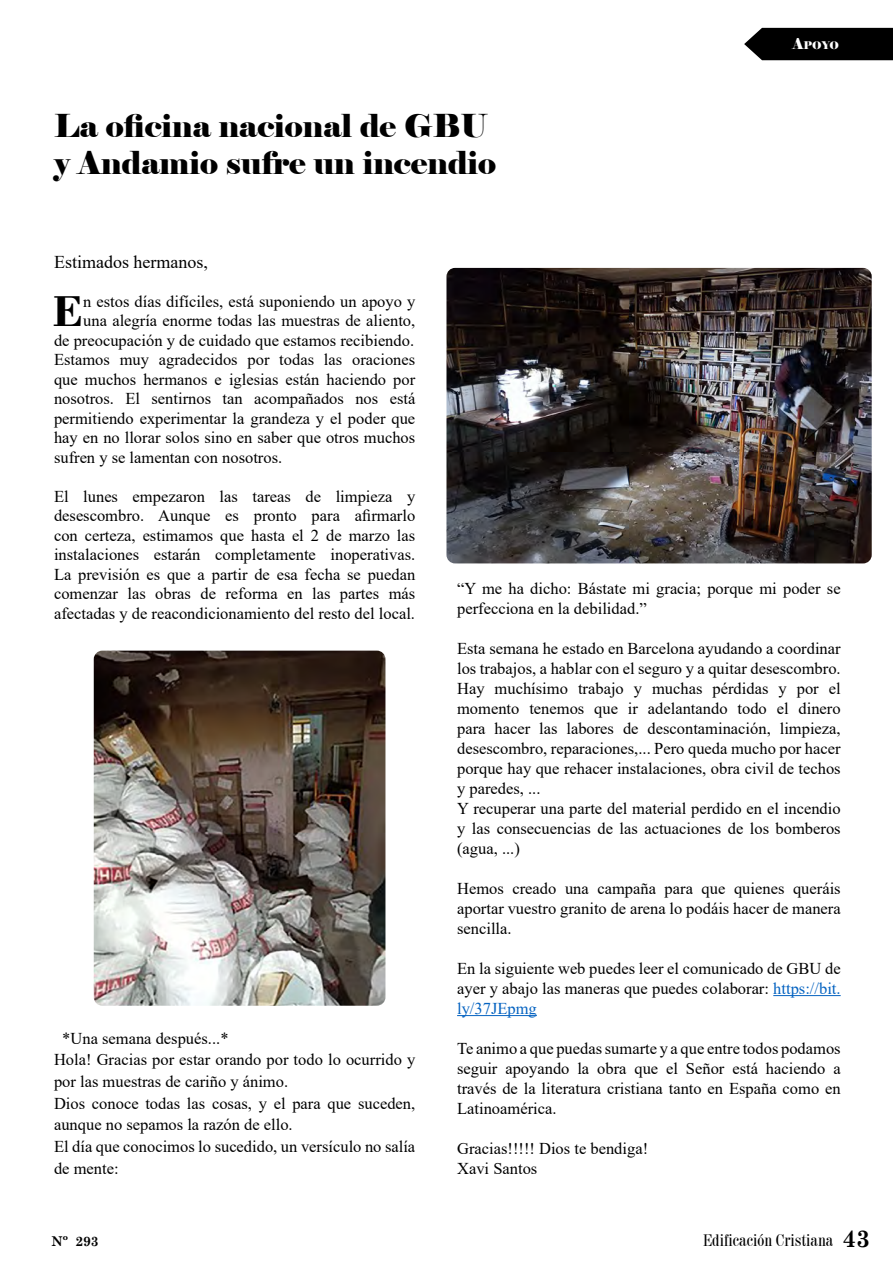
<style>
.page{position:relative;width:893px;height:1263px;background:#fff}
.page>*{position:absolute;margin:0;border:0;box-sizing:border-box;transform-origin:0 0}
.t1{font:700 46.5px "Bodoni BT";color:#000}
.t2{font:31.5px/37.8px "Elephant";color:#000}
.t3{font:18px "Times New Roman";color:#000}
.t4{font:16.5px/20px "Times New Roman";color:#000;text-align:justify}
.t5{font:condensed 16.5px "Century 725 BT";color:#000}
.t6{font:700 13.5px "Century Schoolbook";color:#000}
.t7{font:10.5px "Elephant";color:#fff}
.s1{font-size:15px}
.s2{color:#0563c1}
.s3{font-family:"Century Schoolbook";font-weight:700;font-stretch:normal;font-size:24px}
</style>
<div class="page">
<img style="left:94px;top:651px;width:291px;height:355px">
<hr style="left:773px;top:995px;width:68px;height:1px;background:#0563c1">
<hr style="left:457px;top:1015px;width:80px;height:1px;background:#0563c1">
<img style="left:446px;top:268px;width:426px;height:295px">
<div style="left:744px;top:28px;width:149px;height:32px;background:#000"></div>
<h2 class="t2" style="left:54px;top:107px;width:444px">La oficina nacional de GBU y Andamio sufre un incendio</h2>
<p class="t7" style="left:792px;top:38px;width:48px"><span class="s1">A</span>poyo</p>
<p class="t3" style="left:54px;top:249px;width:155px">Estimados hermanos,</p>
<h1 class="t1" style="left:53px;top:282px;width:32px">E</h1>
<p class="t4" style="left:83px;top:291px;width:334px">n estos días difíciles, está suponiendo un apoyo y</p>
<p class="t4" style="left:83px;top:310px;width:334px">una alegría enorme todas las muestras de aliento,</p>
<p class="t4" style="left:54px;top:330px;width:362px">de preocupación y de cuidado que estamos recibiendo.</p>
<p class="t4" style="left:54px;top:349px;width:363px">Estamos muy agradecidos por todas las oraciones</p>
<p class="t4" style="left:54px;top:369px;width:363px">que muchos hermanos e iglesias están haciendo por</p>
<p class="t4" style="left:54px;top:388px;width:363px">nosotros. El sentirnos tan acompañados nos está</p>
<p class="t4" style="left:54px;top:408px;width:363px">permitiendo experimentar la grandeza y el poder que</p>
<p class="t4" style="left:54px;top:427px;width:363px">hay en no llorar solos sino en saber que otros muchos</p>
<p class="t4" style="left:54px;top:447px;width:230px">sufren y se lamentan con nosotros.</p>
<p class="t4" style="left:54px;top:486px;width:363px;line-height:19.5px">El lunes empezaron las tareas de limpieza y desescombro. Aunque es pronto para afirmarlo con certeza, estimamos que hasta el 2 de marzo las instalaciones estarán completamente inoperativas.<br>La previsión es que a partir de esa fecha se puedan comenzar las obras de reforma en las partes más afectadas y de reacondicionamiento del resto del local.</p>
<p class="t4" style="left:54px;top:1027px;width:363px;line-height:21.6px;text-align:left;text-indent:8px">*Una semana después...*<br>Hola! Gracias por estar orando por todo lo ocurrido y por las muestras de cariño y ánimo.<br>Dios conoce todas las cosas, y el para que suceden, aunque no sepamos la razón de ello.<br>El día que conocimos lo sucedido, un versículo no salía de mente:</p>
<p class="t4" style="left:457px;top:578px;width:385px">“Y me ha dicho: Bástate mi gracia; porque mi poder se perfecciona en la debilidad.”</p>
<p class="t4" style="left:457px;top:638px;width:385px;text-align:left">Esta semana he estado en Barcelona ayudando a coordinar los trabajos, a hablar con el seguro y a quitar desescombro.<br>Hay muchísimo trabajo y muchas pérdidas y por el momento tenemos que ir adelantando todo el dinero para hacer las labores de descontaminación, limpieza, desescombro, reparaciones,... Pero queda mucho por hacer porque hay que rehacer instalaciones, obra civil de techos y paredes, ...<br>Y recuperar una parte del material perdido en el incendio y las consecuencias de las actuaciones de los bomberos (agua, ...)</p>
<p class="t4" style="left:457px;top:878px;width:385px">Hemos creado una campaña para que quienes queráis aportar vuestro granito de arena lo podáis hacer de manera sencilla.</p>
<p class="t4" style="left:457px;top:958px;width:385px">En la siguiente web puedes leer el comunicado de GBU de ayer y abajo las maneras que puedes colaborar: <span class="s2">https://bit. ly/37JEpmg</span></p>
<p class="t4" style="left:457px;top:1038px;width:385px">Te animo a que puedas sumarte y a que entre todos podamos seguir apoyando la obra que el Señor está haciendo a través de la literatura cristiana tanto en España como en Latinoamérica.</p>
<p class="t4" style="left:457px;top:1137px;width:193px">Gracias!!!!! Dios te bendiga!<br>Xavi Santos</p>
<p class="t6" style="left:51px;top:1231px;width:49px">Nº 293</p>
<p class="t5" style="left:703px;top:1230px;width:168px">Edificación Cristiana <span class="s3">43</span></p>
</div>
